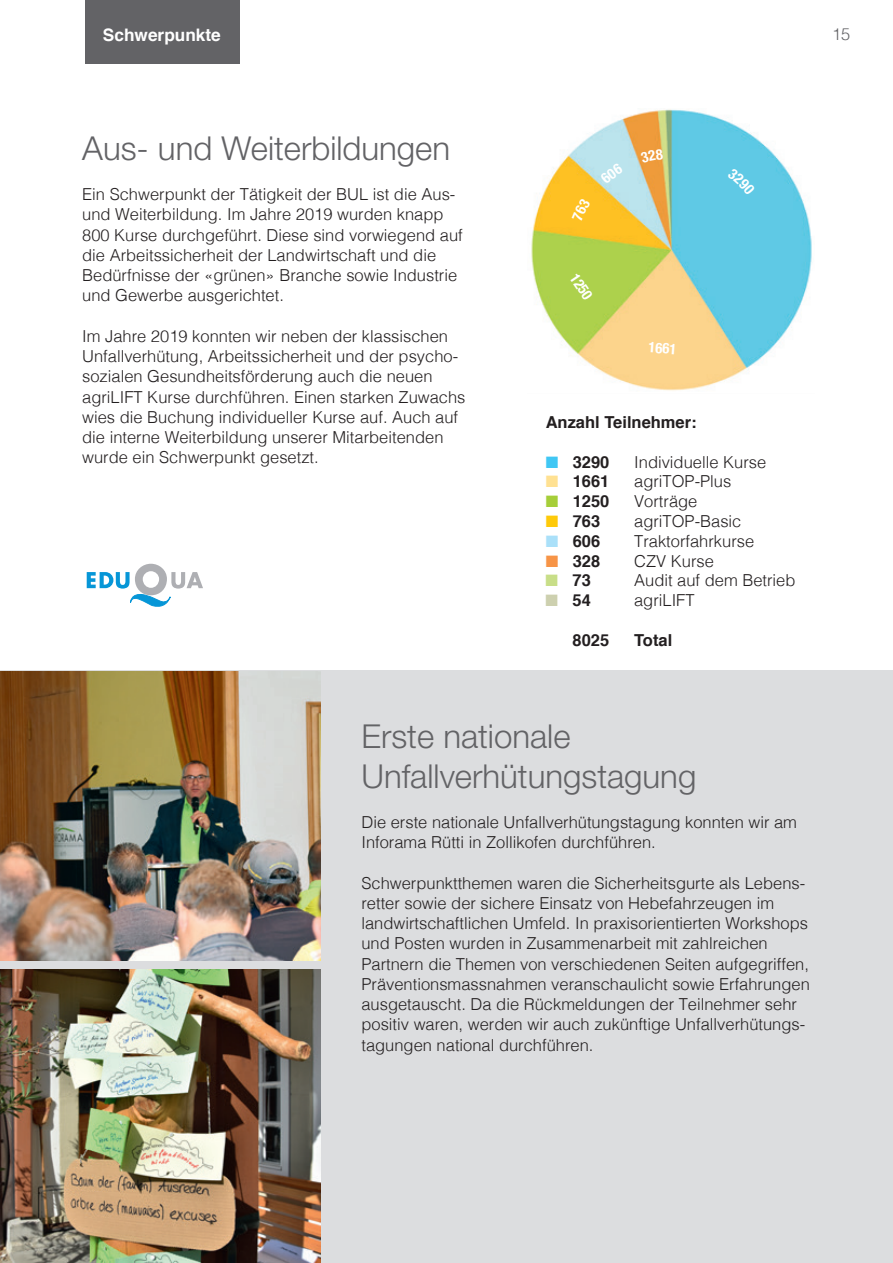
<style>
.page{position:relative;width:893px;height:1263px;background:#fff}
.page>*{position:absolute;margin:0;border:0;box-sizing:border-box;transform-origin:0 0}
.t1{font:300 33px/40.5px "Helvetica Neue";color:#636366}
.t2{font:700 17.25px "Helvetica";color:#fff}
.t3{font:300 16.5px/20.2px "Helvetica";color:#231f20}
.t4{font:700 16.5px "Helvetica";color:#231f20}
.t5{font:300 16.5px "Helvetica";color:#636366}
.t6{font:700 condensed 14.7px "Helvetica Neue";color:#fff}
.s1{color:#40c7f4}
.s2{color:#ffe192}
.s3{color:#a6ce39}
.s4{color:#feca0a}
.s5{color:#aae0f9}
.s6{color:#f79447}
.s7{color:#c8de88}
.s8{color:#cdd0af}
</style>
<div class="page">
<div style="left:0;top:670px;width:893px;height:593px;background:#dcdddf"></div>
<img style="left:0;top:672px;width:320px;height:288px">
<img style="left:0;top:969px;width:320px;height:294px">
<div style="left:85px;top:0;width:155px;height:64px;background:#636366"></div>
<svg style="left:87px;top:564px;width:116px;height:43px"></svg>
<img style="left:531px;top:109px;width:281px;height:282px">
<svg style="left:727px;top:168px;width:28px;height:27px"></svg>
<svg style="left:572px;top:198px;width:19px;height:23px"></svg>
<svg style="left:600px;top:163px;width:23px;height:21px"></svg>
<svg style="left:640px;top:149px;width:23px;height:14px"></svg>
<p class="t2" style="left:103px;top:21px;width:119px">Schwerpunkte</p>
<p class="t5" style="left:832px;top:20px;width:20px">15</p>
<h1 class="t1" style="left:82px;top:127px;width:369px">Aus- und Weiterbildungen</h1>
<p class="t3" style="left:82px;top:183px;width:382px">Ein Schwerpunkt der Tätigkeit der BUL ist die Aus&shy;und Weiterbildung. Im Jahre 2019 wurden knapp 800 Kurse durchgeführt. Diese sind vorwiegend auf die Arbeitssicherheit der Landwirtschaft und die Bedürfnisse der «grünen» Branche sowie Industrie und Gewerbe ausgerichtet.</p>
<p class="t3" style="left:82px;top:325px;width:385px">Im Jahre 2019 konnten wir neben der klassischen Unfallverhütung, Arbeitssicherheit und der psycho&shy;sozialen Gesundheitsförderung auch die neuen agriLIFT Kurse durchführen. Einen starken Zuwachs wies die Buchung individueller Kurse auf. Auch auf die interne Weiterbildung unserer Mitarbeitenden wurde ein Schwerpunkt gesetzt.</p>
<p class="t6" style="left:581px;top:270px;width:30px;rotate:56deg">1250</p>
<p class="t6" style="left:649px;top:338px;width:30px;rotate:4deg">1661</p>
<p class="t4" style="left:546px;top:409px;width:152px">Anzahl Teilnehmer:</p>
<p class="t4" style="left:546px;top:448px;width:65px"><span class="s1">■</span> 3290</p>
<p class="t3" style="left:634px;top:450px;width:134px">Individuelle Kurse</p>
<p class="t4" style="left:546px;top:468px;width:65px"><span class="s2">■</span> 1661</p>
<p class="t3" style="left:634px;top:470px;width:99px">agriTOP-Plus</p>
<p class="t4" style="left:546px;top:488px;width:65px"><span class="s3">■</span> 1250</p>
<p class="t3" style="left:634px;top:490px;width:65px">Vorträge</p>
<p class="t4" style="left:546px;top:508px;width:56px"><span class="s4">■</span> 763</p>
<p class="t3" style="left:634px;top:510px;width:109px">agriTOP-Basic</p>
<p class="t4" style="left:546px;top:528px;width:56px"><span class="s5">■</span> 606</p>
<p class="t3" style="left:634px;top:530px;width:122px">Traktorfahrkurse</p>
<p class="t4" style="left:546px;top:547px;width:56px"><span class="s6">■</span> 328</p>
<p class="t3" style="left:634px;top:549px;width:81px">CZV Kurse</p>
<p class="t4" style="left:546px;top:567px;width:47px"><span class="s7">■</span> 73</p>
<p class="t3" style="left:634px;top:569px;width:163px">Audit auf dem Betrieb</p>
<p class="t4" style="left:546px;top:587px;width:47px"><span class="s8">■</span> 54</p>
<p class="t3" style="left:634px;top:589px;width:62px">agriLIFT</p>
<p class="t4" style="left:573px;top:627px;width:38px">8025</p>
<p class="t4" style="left:634px;top:627px;width:40px">Total</p>
<h1 class="t1" style="left:361px;top:715px;width:336px">Erste nationale<br>Unfallverhütungstagung</h1>
<p class="t3" style="left:361px;top:811px;width:437px">Die erste nationale Unfallverhütungstagung konnten wir am<br>Inforama Rütti in Zollikofen durchführen.</p>
<p class="t3" style="left:361px;top:871px;width:450px">Schwerpunktthemen waren die Sicherheitsgurte als Lebens&shy;retter sowie der sichere Einsatz von Hebefahrzeugen im landwirtschaftlichen Umfeld. In praxisorientierten Workshops und Posten wurden in Zusammenarbeit mit zahlreichen Partnern die Themen von verschiedenen Seiten aufgegriffen, Präventionsmassnahmen veranschaulicht sowie Erfahrungen ausgetauscht. Da die Rückmeldungen der Teilnehmer sehr positiv waren, werden wir auch zukünftige Unfallverhütungs&shy;tagungen national durchführen.</p>
</div>
